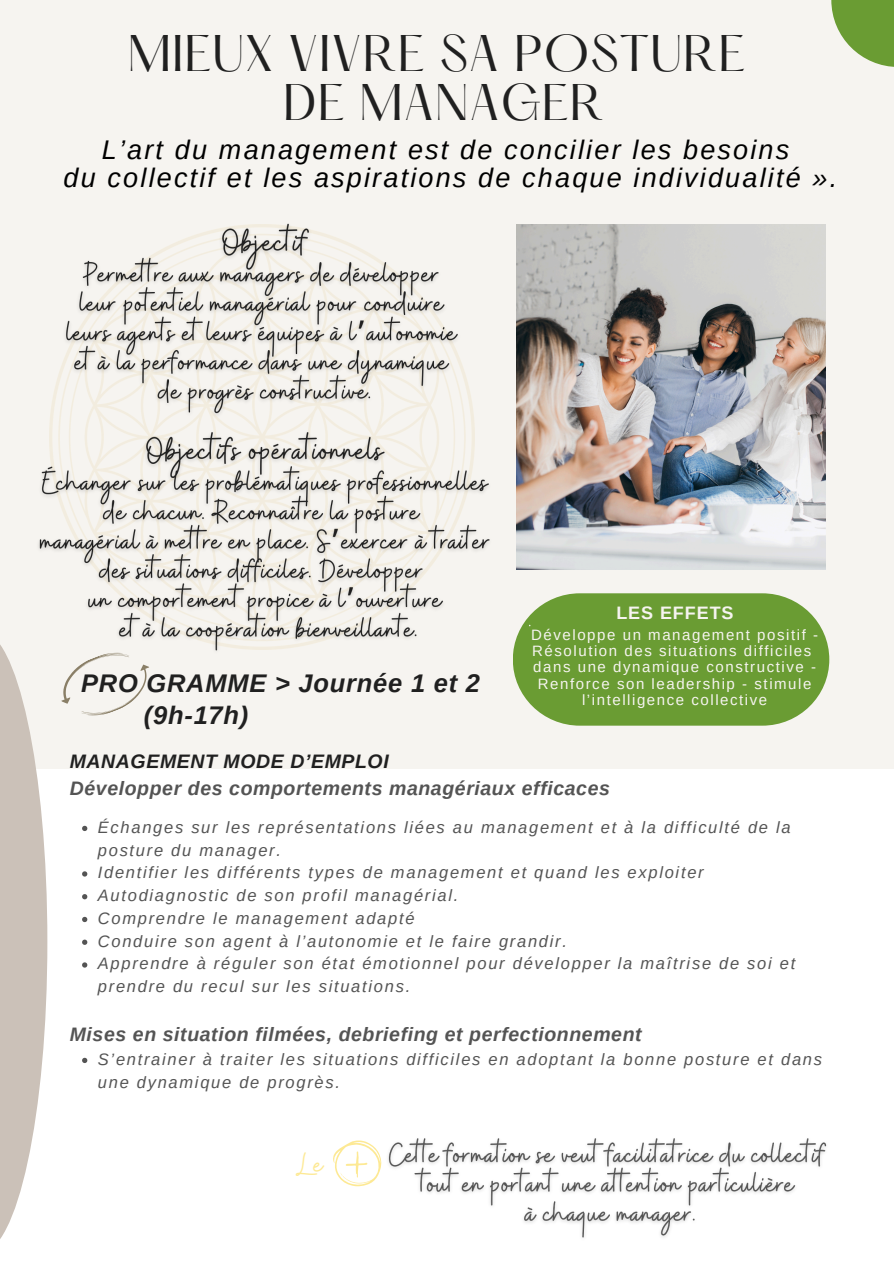
<style>
.page{position:relative;width:894px;height:1264px;background:#fff}
.page>*{position:absolute;margin:0;border:0;box-sizing:border-box;transform-origin:0 0}
.t1{font:45px/49.5px "Hatton";letter-spacing:.02em;color:#202020;text-align:center}
.t2{font:33px "Buffalo";color:#fde994}
.t3{font:italic 27px/28.2px "Arimo";letter-spacing:.08em;color:#000;text-align:center}
.t4{font:italic 700 25.5px/31.5px "Arimo";letter-spacing:.03em;color:#202020}
.t5{font:italic 700 19.5px/27.2px "Arimo";letter-spacing:.03em;color:#545454}
.t6{font:700 18px "Arimo";letter-spacing:.05em;color:#f6f4f0}
.t7{font:italic 16.5px/22.8px "Arimo";letter-spacing:.105em;color:#545454}
.t8{font:15px/16.2px "Arimo";letter-spacing:.105em;color:#f6f4f0}
.s1{color:#202020}
</style>
<div class="page">
<div style="left:0;top:0;width:893px;height:1263px;background:#f6f4f0"></div>
<div style="left:0;top:768px;width:893px;height:495px;background:#fff"></div>
<svg style="left:831px;top:0;width:62px;height:67px;fill:#6a9c33"></svg>
<svg style="left:0;top:645px;width:47px;height:594px;fill:#cbc1b8"></svg>
<svg style="left:61px;top:660px;width:88px;height:56px"></svg>
<svg style="left:82px;top:825px;width:5px;height:6px"></svg>
<svg style="left:82px;top:871px;width:5px;height:5px"></svg>
<svg style="left:82px;top:894px;width:5px;height:5px"></svg>
<svg style="left:82px;top:916px;width:5px;height:6px"></svg>
<svg style="left:82px;top:939px;width:5px;height:5px"></svg>
<svg style="left:82px;top:962px;width:5px;height:5px"></svg>
<svg style="left:82px;top:1057px;width:5px;height:6px"></svg>
<img style="left:33px;top:223px;width:457px;height:437px">
<svg style="left:513px;top:593px;width:316px;height:132px;background:#76a344"></svg>
<img style="left:516px;top:224px;width:309px;height:345px">
<img style="left:388px;top:1138px;width:439px;height:100px">
<svg style="left:333px;top:1140px;width:49px;height:46px"></svg>
<h1 class="t1" style="left:128px;top:33px;width:618px">MIEUX VIVRE SA POSTURE<br>DE MANAGER</h1>
<p class="t3" style="left:64px;top:135px;width:774px">L’art du management est de concilier les besoins<br>du collectif et les aspirations de chaque individualité ».</p>
<p class="t6" style="left:616px;top:603px;width:119px">LES EFFETS</p>
<p class="t8" style="left:531px;top:627px;width:288px">Développe un management positif -<br>Résolution des situations difficiles</p>
<p class="t8" style="left:533px;top:659px;width:284px;text-align:center">dans une dynamique constructive -<br>Renforce son leadership - stimule l’intelligence collective</p>
<h4 class="t4" style="left:144px;top:668px;width:337px;text-indent:-63px">PRO GRAMME &gt; Journée 1 et 2 (9h-17h)</h4>
<p class="t5" style="left:70px;top:747px;width:541px"><span class="s1">MANAGEMENT MODE D’EMPLOI<br></span>Développer des comportements managériaux efficaces</p>
<p class="t7" style="left:98px;top:815px;width:694px">Échanges sur les représentations liées au management et à la difficulté de la posture du manager.</p>
<h5 class="t7" style="left:98px;top:861px;width:607px">Identifier les différents types de management et quand les exploiter</h5>
<p class="t7" style="left:98px;top:884px;width:362px">Autodiagnostic de son profil managérial.</p>
<p class="t7" style="left:98px;top:906px;width:318px">Comprendre le management adapté</p>
<p class="t7" style="left:98px;top:929px;width:470px">Conduire son agent à l’autonomie et le faire grandir.</p>
<h3 class="t7" style="left:98px;top:952px;width:698px">Apprendre à réguler son état émotionnel pour développer la maîtrise de soi et prendre du recul sur les situations.</h3>
<h6 class="t5" style="left:70px;top:1020px;width:573px">Mises en situation filmées, debriefing et perfectionnement</h6>
<p class="t7" style="left:98px;top:1047px;width:725px">S’entrainer à traiter les situations difficiles en adoptant la bonne posture et dans une dynamique de progrès.</p>
<h6 class="t2" style="left:296px;top:1143px;width:27px">Le</h6>
</div>
